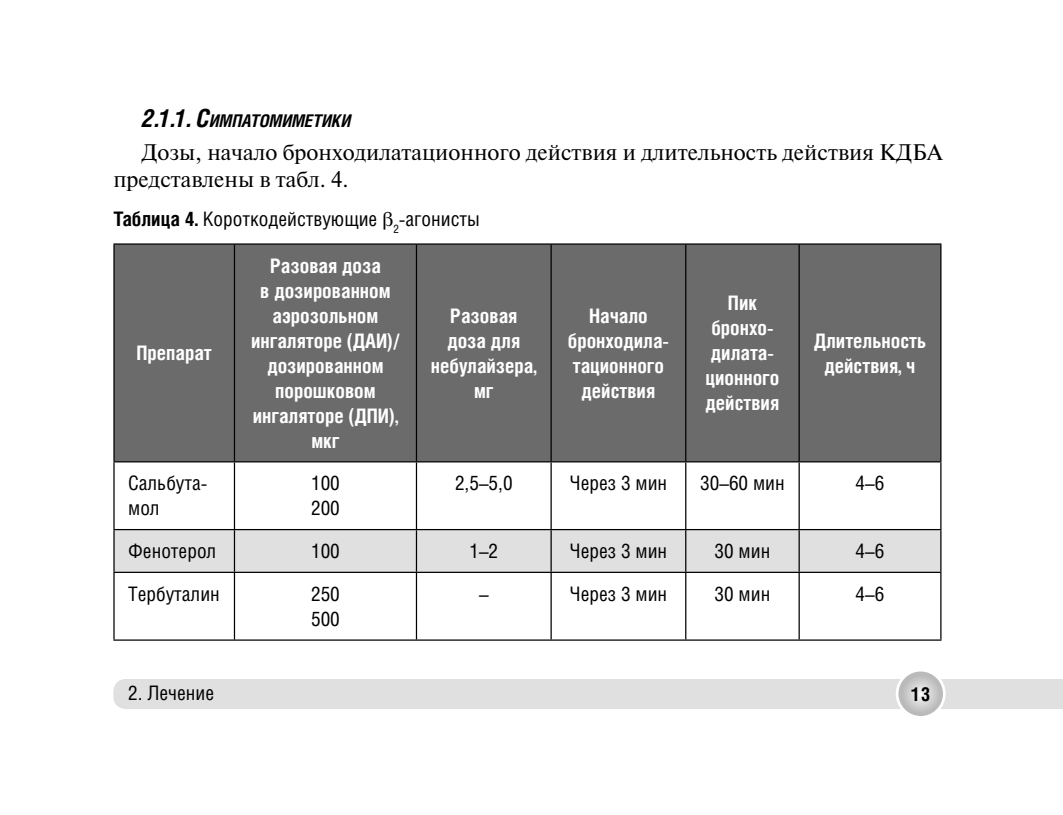
<style>
.page{position:relative;width:1063px;height:815px;background:#fff}
.page>*{position:absolute;margin:0;border:0;box-sizing:border-box;transform-origin:0 0}
.t1{font:22.5px/26.8px "Newton";color:#000}
.t2{font:700 20px/25px "Helios Cond";color:#fff;text-align:center}
.t3{font:20px/25px "Helios Cond";color:#000}
.t4{font:700 19.25px "Helios Cond";color:#000}
.t5{font:italic 700 17.5px "Helios Cond";color:#000}
.s1{font-size:25px}
.s2{font-weight:700}
.s3{font-family:"Newton"}
</style>
<div class="page">
<div style="left:113px;top:679px;width:950px;height:30px;background:#e0e0e0"></div>
<svg style="left:897px;top:670px;width:47px;height:47px"></svg>
<div style="left:896px;top:669px;width:50px;height:50px;border:3px solid #fff;border-radius:50%"></div>
<div style="left:115px;top:245px;width:825px;height:216px;background:#6b6b6b"></div>
<div style="left:115px;top:530px;width:825px;height:42px;background:#e0e0e0"></div>
<hr style="left:113px;top:243px;width:829px;height:2px;background:#000">
<hr style="left:113px;top:461px;width:829px;height:1px;background:#000">
<hr style="left:113px;top:529px;width:829px;height:1px;background:#000">
<hr style="left:113px;top:572px;width:829px;height:1px;background:#000">
<hr style="left:113px;top:639px;width:829px;height:2px;background:#000">
<hr style="left:113px;top:245px;width:2px;height:216px;background:#000">
<hr style="left:113px;top:462px;width:2px;height:67px;background:#000">
<hr style="left:113px;top:530px;width:2px;height:42px;background:#000">
<hr style="left:113px;top:573px;width:2px;height:66px;background:#000">
<hr style="left:234px;top:245px;width:1px;height:216px;background:#000">
<hr style="left:416px;top:245px;width:1px;height:216px;background:#000">
<hr style="left:551px;top:245px;width:1px;height:216px;background:#000">
<hr style="left:685px;top:245px;width:1px;height:216px;background:#000">
<hr style="left:799px;top:245px;width:1px;height:216px;background:#000">
<hr style="left:940px;top:245px;width:2px;height:216px;background:#000">
<hr style="left:234px;top:462px;width:1px;height:67px;background:#000">
<hr style="left:416px;top:462px;width:1px;height:67px;background:#000">
<hr style="left:551px;top:462px;width:1px;height:67px;background:#000">
<hr style="left:685px;top:462px;width:1px;height:67px;background:#000">
<hr style="left:799px;top:462px;width:1px;height:67px;background:#000">
<hr style="left:940px;top:462px;width:2px;height:67px;background:#000">
<hr style="left:234px;top:530px;width:1px;height:42px;background:#000">
<hr style="left:416px;top:530px;width:1px;height:42px;background:#000">
<hr style="left:551px;top:530px;width:1px;height:42px;background:#000">
<hr style="left:685px;top:530px;width:1px;height:42px;background:#000">
<hr style="left:799px;top:530px;width:1px;height:42px;background:#000">
<hr style="left:940px;top:530px;width:2px;height:42px;background:#000">
<hr style="left:234px;top:573px;width:1px;height:66px;background:#000">
<hr style="left:416px;top:573px;width:1px;height:66px;background:#000">
<hr style="left:551px;top:573px;width:1px;height:66px;background:#000">
<hr style="left:685px;top:573px;width:1px;height:66px;background:#000">
<hr style="left:799px;top:573px;width:1px;height:66px;background:#000">
<hr style="left:940px;top:573px;width:2px;height:66px;background:#000">
<p class="t5" style="left:142px;top:114px;width:211px"><span class="s1">2.1.1. С</span>ИМПАТОМИМЕТИКИ</p>
<p class="t1" style="left:113px;top:141px;width:831px;text-indent:28px">Дозы, начало бронходилатационного действия и длительность действия КДБА представлены в табл. 4.</p>
<p class="t3" style="left:113px;top:208px;width:368px"><span class="s2">Таблица 4.</span> Короткодействующие <span class="s3">β</span><sub>2</sub>-агонисты</p>
<p class="t2" style="left:137px;top:342px;width:77px">Препарат</p>
<p class="t2" style="left:251px;top:255px;width:150px">Разовая доза<br>в дозированном аэрозольном ингаляторе (ДАИ)/ дозированном порошковом ингаляторе (ДПИ), мкг</p>
<p class="t2" style="left:431px;top:305px;width:107px">Разовая доза для небулайзера, мг</p>
<p class="t2" style="left:568px;top:305px;width:103px">Начало бронхо ди ла&shy;та цион ного действия</p>
<p class="t2" style="left:705px;top:292px;width:75px">Пик бронхо&shy;ди ла та&shy;цион ного действия</p>
<p class="t2" style="left:814px;top:330px;width:114px">Длительность действия, ч</p>
<p class="t3" style="left:128px;top:473px;width:81px">Сальбута&shy;мол</p>
<p class="t3" style="left:311px;top:473px;width:30px">100<br>200</p>
<p class="t3" style="left:455px;top:473px;width:59px">2,5–5,0</p>
<p class="t3" style="left:570px;top:473px;width:99px">Через 3 мин</p>
<p class="t3" style="left:700px;top:473px;width:86px">30–60 мин</p>
<p class="t3" style="left:856px;top:473px;width:30px">4–6</p>
<p class="t3" style="left:128px;top:540px;width:90px">Фенотерол</p>
<p class="t3" style="left:311px;top:540px;width:30px">100</p>
<p class="t3" style="left:469px;top:540px;width:30px">1–2</p>
<p class="t3" style="left:570px;top:540px;width:99px">Через 3 мин</p>
<p class="t3" style="left:715px;top:540px;width:57px">30 мин</p>
<p class="t3" style="left:856px;top:540px;width:30px">4–6</p>
<p class="t3" style="left:128px;top:583px;width:93px">Тербуталин</p>
<p class="t3" style="left:311px;top:583px;width:30px">250<br>500</p>
<p class="t3" style="left:479px;top:583px;width:11px">–</p>
<p class="t3" style="left:570px;top:583px;width:99px">Через 3 мин</p>
<p class="t3" style="left:715px;top:583px;width:57px">30 мин</p>
<p class="t3" style="left:856px;top:583px;width:30px">4–6</p>
<p class="t3" style="left:128px;top:682px;width:87px">2. Лечение</p>
<p class="t4" style="left:911px;top:687px;width:21px">13</p>
</div>
